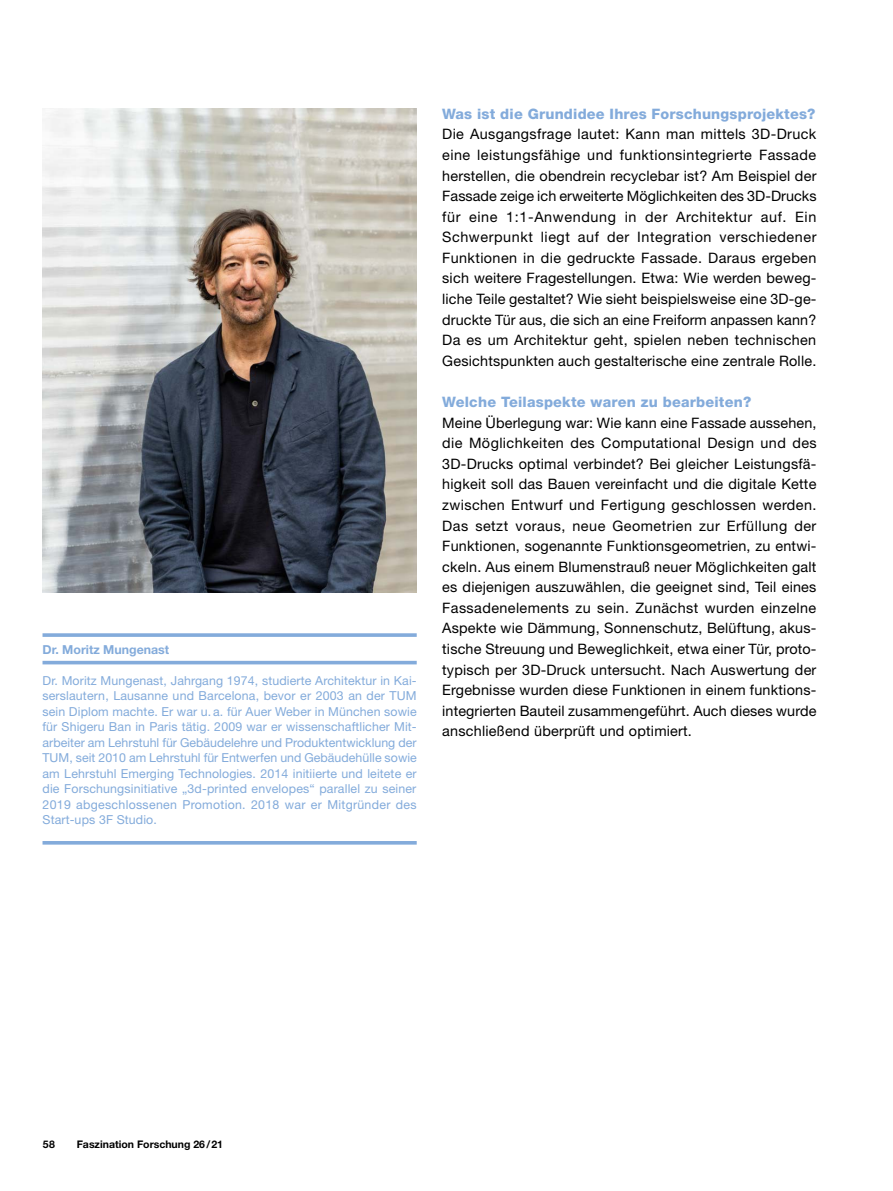
<style>
.page{position:relative;width:893px;height:1191px;background:#fff}
.page>*{position:absolute;margin:0;border:0;box-sizing:border-box;transform-origin:0 0}
.Text_D{font:14.4px/20.5px "Helvetica Neue LT Std";letter-spacing:.015em;color:#000;text-align:justify}
.Text_D_Zwischenübers{font:800 14.4px "Helvetica Neue LT Std";letter-spacing:.015em;color:#83abdb}
.Text_Steckbrief_unte{font:12.3px/15.5px "Helvetica Neue LT Std";letter-spacing:.025em;color:#83abdb;text-align:justify}
.Prof_Steckbrief{font:700 12.3px "Helvetica Neue LT Std";color:#83abdb}
.t1{font:700 10.5px "Helvetica Neue LT Std";color:#000}
</style>
<div class="page">
<img style="left:43px;top:108px;width:374px;height:484px">
<svg style="left:43px;top:633px;width:374px;height:4px"></svg>
<hr style="left:43px;top:661px;width:374px;height:3px;background:#83abdb">
<hr style="left:43px;top:841px;width:374px;height:3px;background:#83abdb">
<h6 class="Prof_Steckbrief" style="left:43px;top:642px;width:128px">Dr. Moritz Mungenast</h6>
<p class="Text_Steckbrief_unte" style="left:43px;top:672px;width:376px">Dr. Moritz Mungenast, Jahrgang 1974, studierte Architektur in Kai&shy;serslautern, Lausanne und Barcelona, bevor er 2003 an der TUM sein Diplom machte. Er war u. a. für Auer Weber in München sowie für Shigeru Ban in Paris tätig. 2009 war er wissenschaftlicher Mit&shy;arbeiter am Lehrstuhl für Gebäudelehre und Produktentwicklung der TUM, seit 2010 am Lehrstuhl für Entwerfen und Gebäudehülle sowie am Lehrstuhl Emerging Technologies. 2014 initiierte und leitete er die Forschungsinitiative „3d-printed envelopes“ parallel zu seiner 2019 abgeschlossenen Promotion. 2018 war er Mitgründer des Start-ups 3F Studio.</p>
<h5 class="Text_D_Zwischenübers" style="left:442px;top:105px;width:375px">Was ist die Grundidee Ihres Forschungsprojektes?</h5>
<p class="Text_D" style="left:442px;top:124px;width:376px">Die Ausgangsfrage lautet: Kann man mittels 3D-Druck eine leistungsfähige und funktionsintegrierte Fassade herstellen, die obendrein recyclebar ist? Am Beispiel der Fassade zeige ich erweiterte Möglichkeiten des 3D-Drucks für eine 1:1-Anwendung in der Architektur auf. Ein Schwerpunkt liegt auf der Integration verschiedener Funktionen in die gedruckte Fassade. Daraus ergeben sich weitere Fragestellungen. Etwa: Wie werden beweg&shy;liche Teile gestaltet? Wie sieht beispielsweise eine 3D-ge&shy;druckte Tür aus, die sich an eine Freiform anpassen kann?<br>Da es um Architektur geht, spielen neben technischen Gesichtspunkten auch gestalterische eine zentrale Rolle.</p>
<h5 class="Text_D_Zwischenübers" style="left:442px;top:393px;width:311px">Welche Teilaspekte waren zu bearbeiten?</h5>
<p class="Text_D" style="left:442px;top:412px;width:376px">Meine Überlegung war: Wie kann eine Fassade aussehen, die Möglichkeiten des Computational Design und des 3D-Drucks optimal verbindet? Bei gleicher Leistungsfä&shy;higkeit soll das Bauen vereinfacht und die digitale Kette zwischen Entwurf und Fertigung geschlossen werden.<br>Das setzt voraus, neue Geometrien zur Erfüllung der Funktionen, sogenannte Funktionsgeometrien, zu entwi&shy;ckeln. Aus einem Blumenstrauß neuer Möglichkeiten galt es diejenigen auszuwählen, die geeignet sind, Teil eines Fassadenelements zu sein. Zunächst wurden einzelne Aspekte wie Dämmung, Sonnenschutz, Belüftung, akus&shy;tische Streuung und Beweglichkeit, etwa einer Tür, proto&shy;typisch per 3D-Druck untersucht. Nach Auswertung der Ergebnisse wurden diese Funktionen in einem funktions&shy;integrierten Bauteil zusammengeführt. Auch dieses wurde anschließend überprüft und optimiert.</p>
<p class="t1" style="left:43px;top:1137px;width:14px">58</p>
<p class="t1" style="left:77px;top:1137px;width:148px">Faszination Forschung 26/21</p>
</div>
